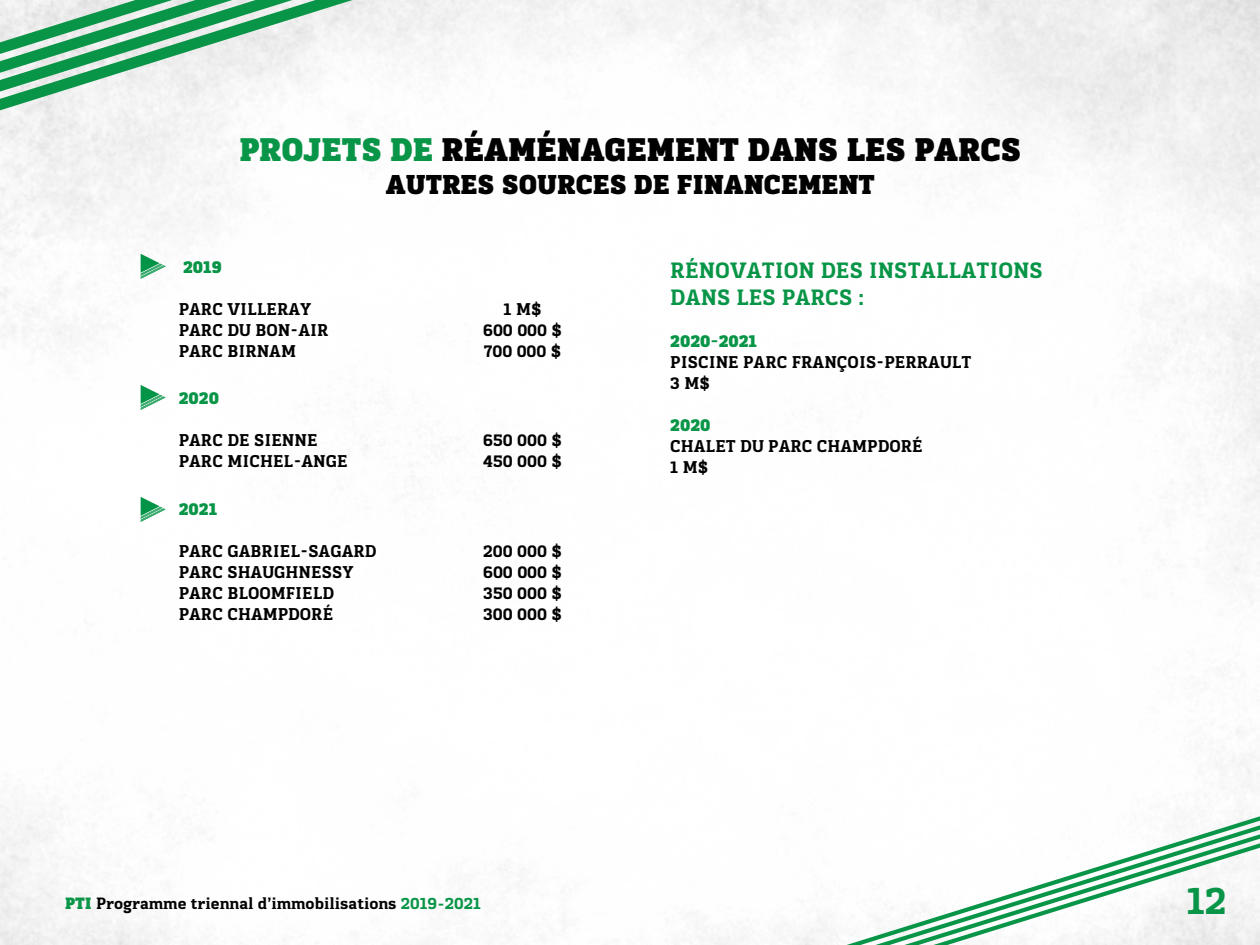
<style>
.page{position:relative;width:1260px;height:945px;background:#fff}
.page>*{position:absolute;margin:0;border:0;box-sizing:border-box;transform-origin:0 0}
.t1{font:700 39.55px "Kondolar";color:#089547}
.t2{font:900 33.6px "Kondolar";color:#010101}
.t3{font:900 28px "Kondolar";color:#010101}
.t4{font:700 22.75px/27.3px "Kondolar";color:#089547}
.t5{font:700 17.5px/21px "Kondolar";color:#010101}
.t6{font:900 17.5px "Kondolar";color:#089547}
.t7{font:700 16.8px "Kondolar";color:#010101}
.s1{color:#089547}
.s2{font-weight:900;color:#089547}
</style>
<div class="page">
<svg style="left:846px;top:816px;width:414px;height:129px"></svg>
<svg style="left:0;top:0;width:352px;height:110px"></svg>
<svg style="left:141px;top:254px;width:25px;height:25px"></svg>
<svg style="left:141px;top:385px;width:25px;height:25px"></svg>
<svg style="left:141px;top:497px;width:25px;height:25px"></svg>
<h2 class="t2" style="left:239px;top:127px;width:784px"><span class="s1">PROJETS DE</span> RÉAMÉNAGEMENT DANS LES PARCS</h2>
<h3 class="t3" style="left:386px;top:166px;width:491px">AUTRES SOURCES DE FINANCEMENT</h3>
<p class="t6" style="left:183px;top:256px;width:40px">2019</p>
<p class="t5" style="left:179px;top:299px;width:134px">PARC VILLERAY</p>
<p class="t5" style="left:504px;top:299px;width:40px">1 M$</p>
<p class="t5" style="left:179px;top:320px;width:151px">PARC DU BON-AIR</p>
<p class="t5" style="left:483px;top:320px;width:81px">600 000 $</p>
<p class="t5" style="left:179px;top:341px;width:119px">PARC BIRNAM</p>
<p class="t5" style="left:484px;top:341px;width:79px">700 000 $</p>
<p class="t6" style="left:179px;top:387px;width:42px">2020</p>
<p class="t5" style="left:179px;top:430px;width:140px">PARC DE SIENNE</p>
<p class="t5" style="left:483px;top:430px;width:80px">650 000 $</p>
<p class="t5" style="left:179px;top:451px;width:171px">PARC MICHEL-ANGE</p>
<p class="t5" style="left:483px;top:451px;width:80px">450 000 $</p>
<p class="t6" style="left:179px;top:497px;width:40px">2021</p>
<p class="t5" style="left:179px;top:540px;width:199px">PARC GABRIEL-SAGARD</p>
<p class="t5" style="left:483px;top:540px;width:80px">200 000 $</p>
<p class="t5" style="left:179px;top:561px;width:176px">PARC SHAUGHNESSY</p>
<p class="t5" style="left:483px;top:561px;width:81px">600 000 $</p>
<p class="t5" style="left:179px;top:582px;width:157px">PARC BLOOMFIELD</p>
<p class="t5" style="left:483px;top:582px;width:80px">350 000 $</p>
<p class="t5" style="left:179px;top:603px;width:156px">PARC CHAMPDORÉ</p>
<p class="t5" style="left:483px;top:603px;width:80px">300 000 $</p>
<h3 class="t4" style="left:670px;top:257px;width:374px">RÉNOVATION DES INSTALLATIONS<br>DANS LES PARCS :</h3>
<p class="t6" style="left:670px;top:330px;width:88px">2020-2021</p>
<p class="t5" style="left:670px;top:352px;width:303px">PISCINE PARC FRANÇOIS-PERRAULT<br>3 M$</p>
<p class="t6" style="left:670px;top:414px;width:42px">2020</p>
<p class="t5" style="left:670px;top:436px;width:254px">CHALET DU PARC CHAMPDORÉ<br>1 M$</p>
<p class="t7" style="left:65px;top:893px;width:417px"><span class="s2">PTI</span> Programme triennal d’immobilisations <span class="s1">2019-2021</span></p>
<h1 class="t1" style="left:1187px;top:874px;width:41px">12</h1>
</div>
